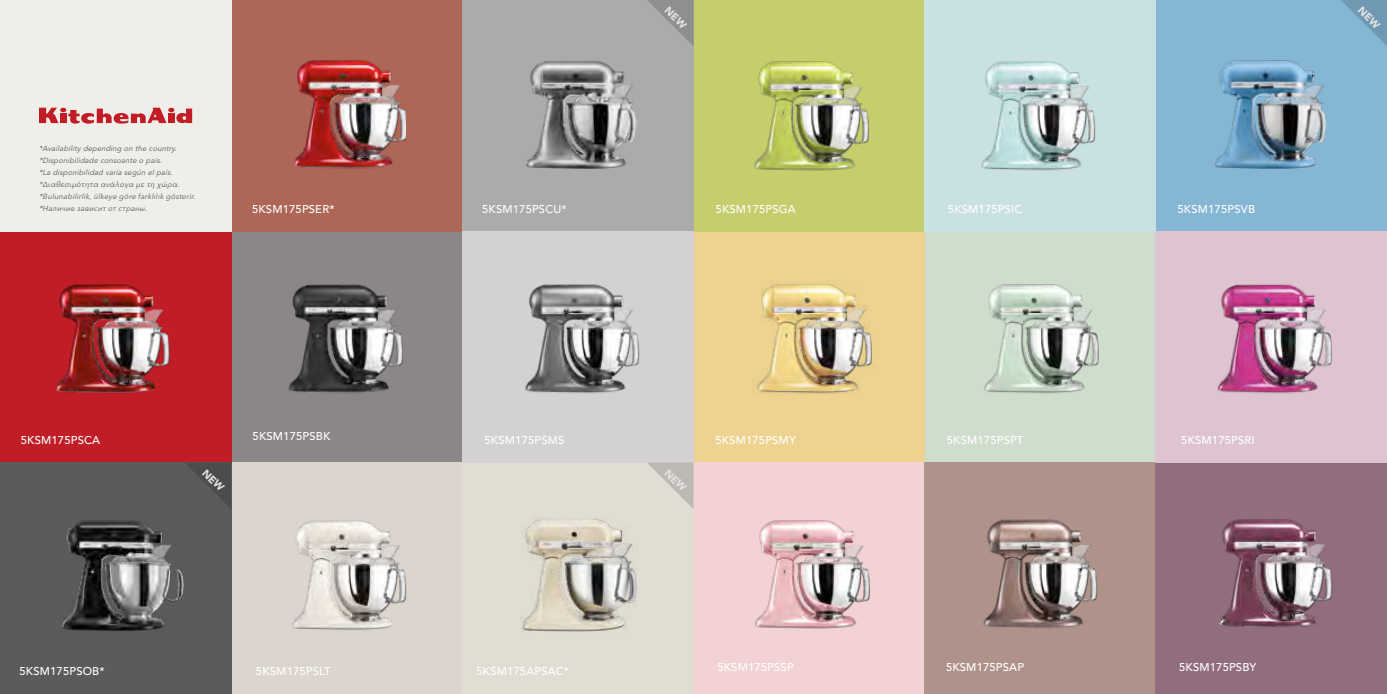
<style>
.page{position:relative;width:1387px;height:694px;background:#fff}
.page>*{position:absolute;margin:0;border:0;box-sizing:border-box;transform-origin:0 0}
.t1{font:500 11.25px "Avenir LT Std";letter-spacing:.015em;color:#fff}
.t2{font:italic 7.5px/12px "Avenir LT Std";color:#575756}
.t3{font:italic 7.5px/12px "Avenir Next W1 G";color:#575756}
</style>
<div class="page">
<div style="left:924px;top:231px;width:231px;height:231px;background:#cfddcc"></div>
<div style="left:693px;top:231px;width:231px;height:231px;background:#edd38f"></div>
<img style="left:753px;top:284px;width:120px;height:110px">
<img style="left:984px;top:284px;width:115px;height:110px">
<div style="left:1155px;top:0;width:231px;height:231px;background:#85b7d5"></div>
<div style="left:693px;top:462px;width:231px;height:231px;background:#f3d2d3"></div>
<div style="left:231px;top:231px;width:231px;height:231px;background:#8b8788"></div>
<div style="left:924px;top:462px;width:231px;height:231px;background:#af938b"></div>
<div style="left:1155px;top:462px;width:231px;height:231px;background:#926d7d"></div>
<div style="left:693px;top:0;width:231px;height:231px;background:#c5cd6d"></div>
<div style="left:924px;top:0;width:231px;height:231px;background:#c9e1e2"></div>
<div style="left:231px;top:462px;width:231px;height:231px;background:#dcd5ce"></div>
<div style="left:231px;top:0;width:231px;height:231px;background:#ae6657"></div>
<div style="left:1155px;top:231px;width:231px;height:231px;background:#dec4d1"></div>
<div style="left:462px;top:462px;width:231px;height:231px;background:#e0ddd3"></div>
<div style="left:462px;top:0;width:231px;height:231px;background:#ababab"></div>
<div style="left:0;top:231px;width:231px;height:231px;background:#c11d27"></div>
<div style="left:0;top:462px;width:231px;height:231px;background:#5b5b5b"></div>
<div style="left:462px;top:231px;width:231px;height:231px;background:#d3d1d1"></div>
<div style="left:0;top:0;width:231px;height:231px;background:#f0eee9"></div>
<img style="left:755px;top:520px;width:115px;height:109px">
<img style="left:288px;top:284px;width:115px;height:109px">
<img style="left:983px;top:519px;width:115px;height:110px">
<img style="left:1218px;top:519px;width:115px;height:109px">
<img style="left:293px;top:60px;width:112px;height:109px">
<img style="left:1217px;top:284px;width:115px;height:110px">
<img style="left:520px;top:517px;width:118px;height:115px">
<img style="left:526px;top:61px;width:110px;height:108px">
<img style="left:62px;top:520px;width:122px;height:111px">
<img style="left:525px;top:284px;width:115px;height:110px">
<img style="left:55px;top:284px;width:115px;height:110px">
<svg style="left:39px;top:108px;width:153px;height:15px"></svg>
<img style="left:292px;top:520px;width:115px;height:110px">
<img style="left:754px;top:61px;width:115px;height:110px">
<img style="left:981px;top:61px;width:115px;height:110px">
<img style="left:1215px;top:60px;width:111px;height:109px">
<svg style="left:186px;top:463px;width:45px;height:45px"></svg>
<svg style="left:647px;top:462px;width:46px;height:46px"></svg>
<svg style="left:647px;top:0;width:46px;height:46px"></svg>
<svg style="left:1341px;top:0;width:45px;height:45px"></svg>
<p class="t2" style="left:39px;top:142px;width:141px">*Availability depending on the country. *Disponibilidade consoante o país. *La disponibilidad varía según el país.</p>
<p class="t3" style="left:39px;top:178px;width:160px">*Διαθεσιμότητα ανάλογα με τη χώρα. *Bulunabilirlik,ülkeye göre farklılık gösterir. *Наличие зависит от страны.</p>
<p class="t1" style="left:252px;top:202px;width:84px">5KSM175PSER*</p>
<p class="t1" style="left:482px;top:202px;width:86px">5KSM175PSCU*</p>
<p class="t1" style="left:715px;top:202px;width:82px">5KSM175PSGA</p>
<p class="t1" style="left:947px;top:202px;width:76px">5KSM175PSIC</p>
<p class="t1" style="left:1177px;top:202px;width:79px">5KSM175PSVB</p>
<p class="t1" style="left:252px;top:429px;width:79px">5KSM175PSBK</p>
<p class="t1" style="left:21px;top:433px;width:81px">5KSM175PSCA</p>
<p class="t1" style="left:484px;top:433px;width:81px">5KSM175PSMS</p>
<p class="t1" style="left:715px;top:433px;width:82px">5KSM175PSMY</p>
<p class="t1" style="left:946px;top:433px;width:78px">5KSM175PSPT</p>
<p class="t1" style="left:1181px;top:433px;width:75px">5KSM175PSRI</p>
<p class="t1" style="left:20px;top:664px;width:87px">5KSM175PSOB*</p>
<p class="t1" style="left:256px;top:664px;width:76px">5KSM175PSLT</p>
<p class="t1" style="left:476px;top:664px;width:94px">5KSM175APSAC*</p>
<p class="t1" style="left:717px;top:660px;width:78px">5KSM175PSSP</p>
<p class="t1" style="left:945px;top:660px;width:79px">5KSM175PSAP</p>
<p class="t1" style="left:1178px;top:660px;width:79px">5KSM175PSBY</p>
</div>
